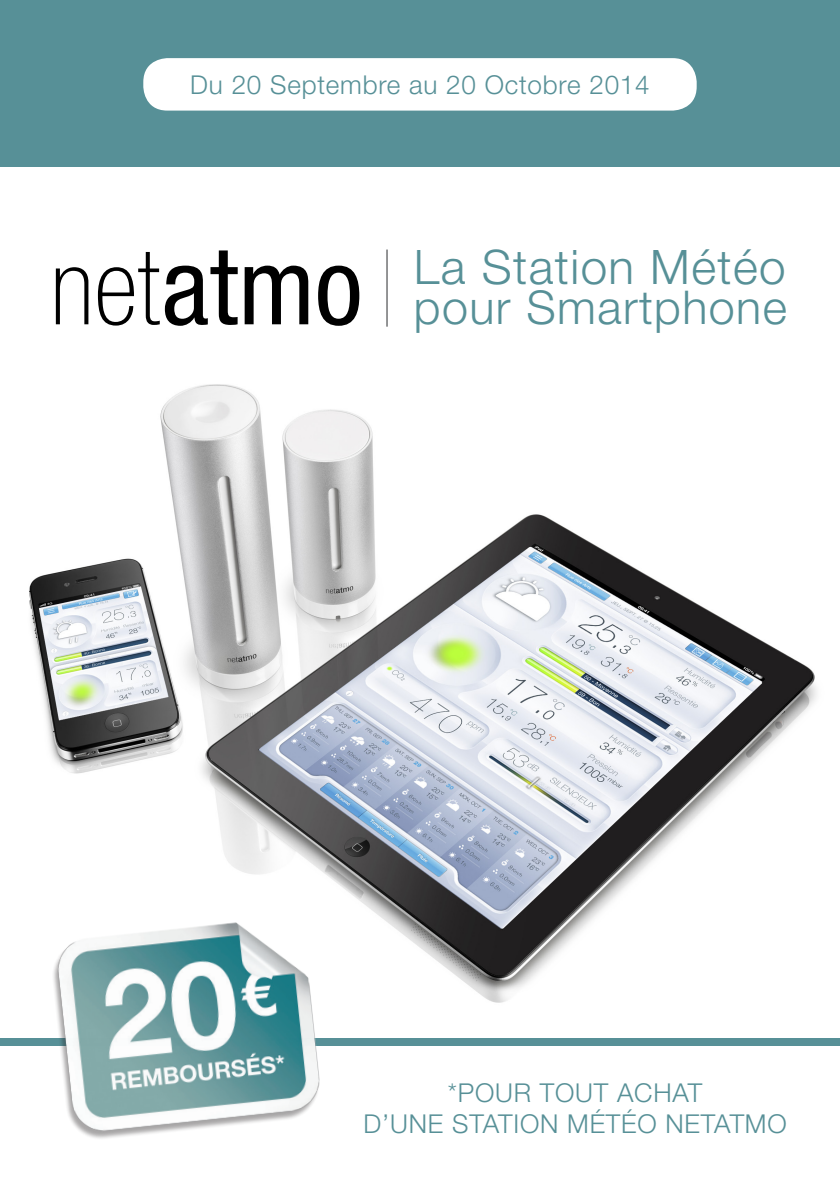
<style>
.page{position:relative;width:840px;height:1191px;background:#fff}
.page>*{position:absolute;margin:0;border:0;box-sizing:border-box;transform-origin:0 0}
.t1{font:300 47.6px "Helvetica Neue LT Std";letter-spacing:.03em;color:#579097}
.t2{font:300 46.6px "Helvetica Neue LT Std";letter-spacing:.03em;color:#579097}
.t3{font:300 26px/31.2px "Helvetica Neue LT Std";letter-spacing:.03em;color:#579097;text-align:center}
</style>
<div class="page">
<img style="left:29px;top:384px;width:788px;height:619px">
<div style="left:0;top:0;width:839px;height:166px;background:#579097"></div>
<svg style="left:56px;top:267px;width:32px;height:57px"></svg>
<svg style="left:98px;top:250px;width:139px;height:76px"></svg>
<svg style="left:244px;top:266px;width:64px;height:58px"></svg>
<svg style="left:318px;top:266px;width:41px;height:60px"></svg>
<hr style="left:386px;top:249px;width:1px;height:78px;background:#57585a">
<div style="left:143px;top:58px;width:553px;height:53px;background:#fff;border-radius:24px"></div>
<div style="left:0;top:1037px;width:839px;height:8px;background:#579097"></div>
<img style="left:1px;top:880px;width:360px;height:259px">
<p class="t3" style="left:190px;top:69px;width:460px">Du 20 Septembre au 20 Octobre 2014</p>
<p class="t1" style="left:413px;top:238px;width:373px">La Station Météo</p>
<p class="t2" style="left:413px;top:279px;width:374px">pour Smartphone</p>
<p class="t3" style="left:363px;top:1076px;width:424px">*POUR TOUT ACHAT<br>D’UNE STATION MÉTÉO NETATMO</p>
</div>
